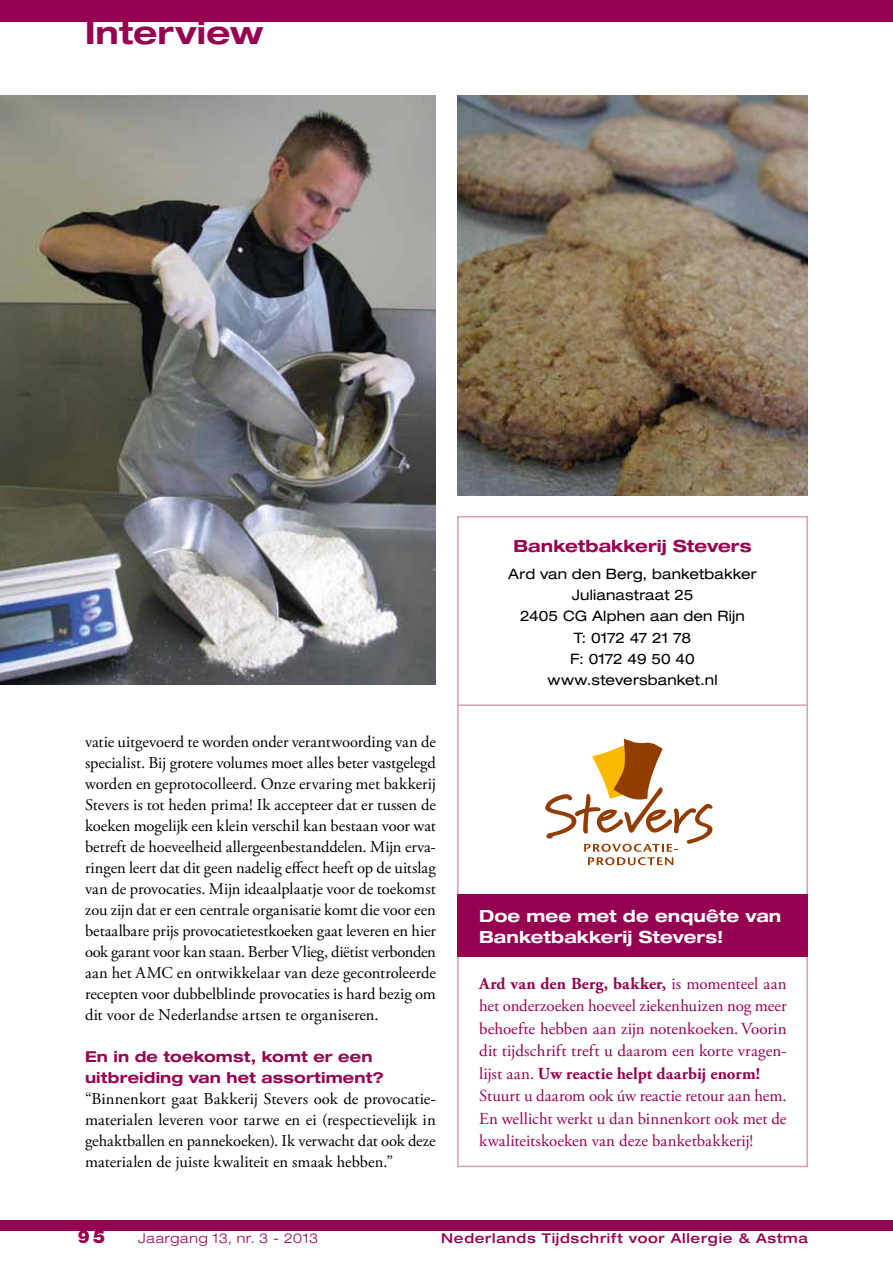
<style>
.page{position:relative;width:893px;height:1263px;background:#fff}
.page>*{position:absolute;margin:0;border:0;box-sizing:border-box;transform-origin:0 0}
.t1{font:700 expanded 31.5px "Helvetica Neue LT Std";letter-spacing:.01em;color:#960050}
.t2{font:900 18px "Helvetica Neue LT Std";color:#960050}
.t3{font:16.8px/22.5px "Adobe Garamond Pro";color:#960050}
.t4{font:700 expanded 16.8px/21px "Helvetica Neue LT Std";letter-spacing:.005em;color:#fff}
.t5{font:700 expanded 16.8px "Helvetica Neue LT Std";letter-spacing:.005em;color:#960050}
.t6{font:16.5px/21px "Adobe Garamond Pro";color:#000;text-align:justify}
.t7{font:700 expanded 15px/21px "Helvetica Neue LT Std";letter-spacing:.01em;color:#960050}
.t8{font:expanded 14.4px/21.3px "Helvetica Neue LT Std";letter-spacing:.01em;color:#000;text-align:center}
.t9{font:500 expanded 13.5px "Helvetica Neue LT Std";letter-spacing:.05em;color:#960050}
.t10{font:300 expanded 13.5px "Helvetica Neue LT Std";letter-spacing:.06em;color:#960050}
.s1{font-weight:700}
</style>
<div class="page">
<div style="left:0;top:1220px;width:893px;height:11px;background:#960050"></div>
<div style="left:0;top:0;width:893px;height:21px;background:#960050"></div>
<svg style="left:545px;top:738px;width:168px;height:127px"></svg>
<img style="left:0;top:96px;width:436px;height:588px">
<img style="left:457px;top:96px;width:351px;height:399px">
<div style="left:457px;top:516px;width:351px;height:651px;border:2px solid #d49eb8"></div>
<div style="left:457px;top:894px;width:351px;height:63px;background:#960050"></div>
<hr style="left:458px;top:704px;width:349px;height:2px;background:#d49eb8">
<h1 class="t1" style="left:85px;top:13px;width:180px">Interview</h1>
<p class="t6" style="left:85px;top:732px;width:352px">vatie uitgevoerd te worden onder verantwoording van de specialist. Bij grotere volumes moet alles beter vastgelegd worden en geprotocolleerd. Onze ervaring met bakkerij Stevers is tot heden prima! Ik accepteer dat er tussen de koeken mogelijk een klein verschil kan bestaan voor wat betreft de hoeveelheid allergeenbestanddelen. Mijn erva&shy;ringen leert dat dit geen nadelig effect heeft op de uitslag van de provocaties. Mijn ideaalplaatje voor de toekomst zou zijn dat er een centrale organisatie komt die voor een betaalbare prijs provocatietestkoeken gaat leveren en hier ook garant voor kan staan. Berber Vlieg, diëtist verbonden aan het AMC en ontwikkelaar van deze gecontroleerde recepten voor dubbelblinde provocaties is hard bezig om dit voor de Nederlandse artsen te organiseren.</p>
<p class="t7" style="left:85px;top:1046px;width:300px">En in de toekomst, komt er een uitbreiding van het assortiment?</p>
<p class="t6" style="left:85px;top:1089px;width:352px">“Binnenkort gaat Bakkerij Stevers ook de provocatie&shy;materialen leveren voor tarwe en ei (respectievelijk in gehaktballen en pannekoeken). Ik verwacht dat ook deze materialen de juiste kwaliteit en smaak hebben.”</p>
<p class="t5" style="left:513px;top:535px;width:240px">Banketbakkerij Stevers</p>
<p class="t8" style="left:508px;top:563px;width:250px">Ard van den Berg, banketbakker<br>Julianastraat 25<br>2405 CG Alphen aan den Rijn<br>T: 0172 47 21 78<br>F: 0172 49 50 40 www.steversbanket.nl</p>
<p class="t4" style="left:479px;top:905px;width:304px">Doe mee met de enquête van<br>Banketbakkerij Stevers!</p>
<p class="t3" style="left:479px;top:972px;width:309px"><span class="s1">Ard van den Berg, bakker,</span> is momenteel aan het onderzoeken hoeveel ziekenhuizen nog meer behoefte hebben aan zijn notenkoeken. Voorin dit tijdschrift treft u daarom een korte vragen&shy;lijst aan. <span class="s1">Uw reactie helpt daarbij enorm!<br></span>Stuurt u daarom ook úw reactie retour aan hem.<br>En wellicht werkt u dan binnenkort ook met de kwaliteitskoeken van deze banketbakkerij!</p>
<p class="t2" style="left:78px;top:1226px;width:29px">95</p>
<p class="t10" style="left:138px;top:1230px;width:181px">Jaargang 13, nr. 3 - 2013</p>
<p class="t9" style="left:441px;top:1230px;width:368px">Nederlands Tijdschrift voor Allergie &amp; Astma</p>
</div>
